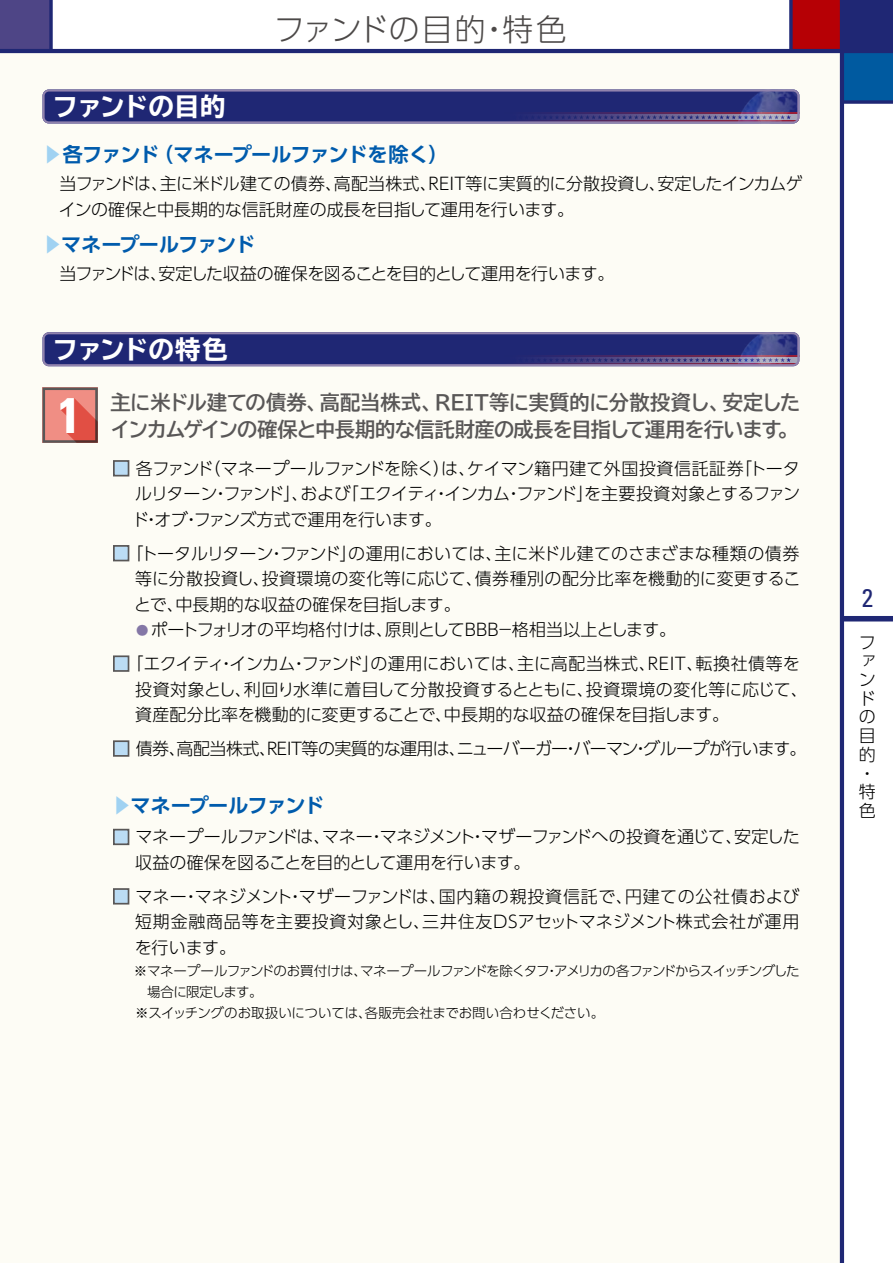
<style>
.page{position:relative;width:893px;height:1263px;background:#fff}
.page>*{position:absolute;margin:0;border:0;box-sizing:border-box;transform-origin:0 0}
.t1{font:700 condensed 49.95px "Univers LT Std";color:#fff}
.t2{font:300 30.9px "UD Shin Go Pro";letter-spacing:.005em;color:#4c4948}
.t3{font:700 expanded 25.5px "TBUD Go Std";letter-spacing:-.025em;color:#fff}
.t4{font:condensed 25.5px "Univers";color:#1f2774}
.t5{font:700 20.25px/26.7px "TBUD Go Std";letter-spacing:-.03em;color:#595757}
.t6{font:700 20.1px "UD Shin Go Pro De";letter-spacing:-.04em;color:#005bac}
.t7{font:300 16.95px/18.8px "UD Shin Go Pro";letter-spacing:-.02em;color:#000}
.t8{font:300 16.95px/25.5px "UD Shin Go Pro";letter-spacing:.005em;color:#000}
.t9{font:300 13.5px "UD Shin Go Pro";letter-spacing:-.06em;color:#000}
.t10{font:300 13.5px "UD Shin Go Pro";letter-spacing:-.01em;color:#000}
.t11{font:300 13.5px "UD Shin Go Pro";letter-spacing:-.04em;color:#000}
.s1{color:#a0d2f2}
.s2{font-weight:500;color:#bbdcf4}
.s3{font-size:12.3px;color:#8477a6}
</style>
<div class="page">
<div style="left:0;top:49px;width:841px;height:1214px;background:#fdfcf5"></div>
<div style="left:791px;top:0;width:51px;height:51px;background:#b60005"></div>
<div style="left:842px;top:0;width:51px;height:51px;background:#1f2774"></div>
<div style="left:0;top:0;width:51px;height:51px;background:#4e4586"></div>
<div style="left:842px;top:51px;width:51px;height:51px;background:#005aa0"></div>
<svg style="left:49px;top:0;width:4px;height:49px"></svg>
<div style="left:842px;top:616px;width:51px;height:5px;background:#1f2774"></div>
<hr style="left:840px;top:0;width:4px;height:1263px;background:#1f2774">
<hr style="left:0;top:49px;width:893px;height:4px;background:#1f2774">
<svg style="left:844px;top:100px;width:49px;height:4px"></svg>
<svg style="left:789px;top:0;width:4px;height:49px"></svg>
<svg style="left:43px;top:89px;width:756px;height:34px;background:#34377d"></svg>
<svg style="left:43px;top:332px;width:756px;height:34px;background:#34367d"></svg>
<div style="left:113px;top:460px;width:16px;height:16px;border:2px solid #595757"></div>
<div style="left:113px;top:545px;width:16px;height:16px;border:2px solid #595757"></div>
<div style="left:113px;top:655px;width:16px;height:17px;border:2px solid #595757"></div>
<div style="left:113px;top:740px;width:16px;height:17px;border:2px solid #595757"></div>
<div style="left:113px;top:829px;width:16px;height:16px;border:2px solid #595757"></div>
<div style="left:113px;top:888px;width:16px;height:16px;border:2px solid #595757"></div>
<svg style="left:43px;top:387px;width:55px;height:56px;background:#d2736a"></svg>
<h3 class="t3" style="left:53px;top:92px;width:175px">ファンドの目的</h3>
<h2 class="t2" style="left:274px;top:4px;width:295px">ファンドの目的・特色</h2>
<p class="t6" style="left:43px;top:138px;width:407px"><span class="s1">▶</span>各ファンド（マネープールファンドを除く）</p>
<p class="t7" style="left:59px;top:170px;width:745px;line-height:25.5px">当ファンドは、主に米ドル建ての債券、高配当株式、REIT等に実質的に分散投資し、安定したインカムゲインの確保と中長期的な信託財産の成長を目指して運用を行います。</p>
<p class="t6" style="left:43px;top:228px;width:214px"><span class="s1">▶</span>マネープールファンド</p>
<p class="t7" style="left:59px;top:263px;width:556px">当ファンドは、安定した収益の確保を図ることを目的として運用を行います。</p>
<h3 class="t3" style="left:53px;top:335px;width:177px">ファンドの特色</h3>
<h1 class="t1" style="left:58px;top:384px;width:24px">1</h1>
<p class="t5" style="left:111px;top:390px;width:691px">主に米ドル建ての債券、高配当株式、REIT等に実質的に分散投資し、安定したインカムゲインの確保と中長期的な信託財産の成長を目指して運用を行います。</p>
<p class="t7" style="left:132px;top:455px;width:669px;line-height:25.5px;text-align:justify;text-indent:-20px"><span class="s2">■</span> 各ファンド（マネープールファンドを除く）は、ケイマン籍円建て外国投資信託証券「トータルリターン・ファンド」、および「エクイティ・インカム・ファンド」を主要投資対象とするファンド・オブ・ファンズ方式で運用を行います。</p>
<p class="t7" style="left:134px;top:540px;width:668px;line-height:25.5px;text-align:justify;text-indent:-21px"><span class="s2">■</span>「トータルリターン・ファンド」の運用においては、主に米ドル建てのさまざまな種類の債券等に分散投資し、投資環境の変化等に応じて、債券種別の配分比率を機動的に変更することで、中長期的な収益の確保を目指します。</p>
<p class="t7" style="left:136px;top:620px;width:541px"><span class="s3">●</span> ポートフォリオの平均格付けは、原則としてBBB－格相当以上とします。</p>
<p class="t8" style="left:135px;top:650px;width:674px;text-indent:-23px"><span class="s2">■</span>「エクイティ・インカム・ファンド」の運用においては、主に高配当株式、REIT、転換社債等を投資対象とし、利回り水準に着目して分散投資するとともに、投資環境の変化等に応じて、資産配分比率を機動的に変更することで、中長期的な収益の確保を目指します。</p>
<p class="t7" style="left:113px;top:738px;width:695px"><span class="s2">■</span> 債券、高配当株式、ＲＥＩＴ等の実質的な運用は、ニューバーガー・バーマン・グループが行います。</p>
<p class="t6" style="left:112px;top:789px;width:214px"><span class="s1">▶</span>マネープールファンド</p>
<p class="t7" style="left:135px;top:824px;width:666px;line-height:25.5px;text-indent:-23px"><span class="s2">■</span> マネープールファンドは、マネー・マネジメント・マザーファンドへの投資を通じて、安定した収益の確保を図ることを目的として運用を行います。</p>
<p class="t7" style="left:135px;top:883px;width:666px;line-height:25.5px;text-align:justify;text-indent:-22px"><span class="s2">■</span> マネー・マネジメント・マザーファンドは、国内籍の親投資信託で、円建ての公社債および短期金融商品等を主要投資対象とし、三井住友ＤＳアセットマネジメント株式会社が運用を行います。</p>
<p class="t9" style="left:134px;top:960px;width:667px">※マネープールファンドのお買付けは、マネープールファンドを除くタフ・アメリカの各ファンドからスイッチングした</p>
<p class="t11" style="left:147px;top:981px;width:117px">場合に限定します。</p>
<p class="t10" style="left:135px;top:1002px;width:471px">※スイッチングのお取扱いについては、各販売会社までお問い合わせください。</p>
<h3 class="t4" style="left:862px;top:582px;width:13px">2</h3>
<p class="t7" style="left:859px;top:632px;width:18px">ファンドの目的・特色</p>
</div>
